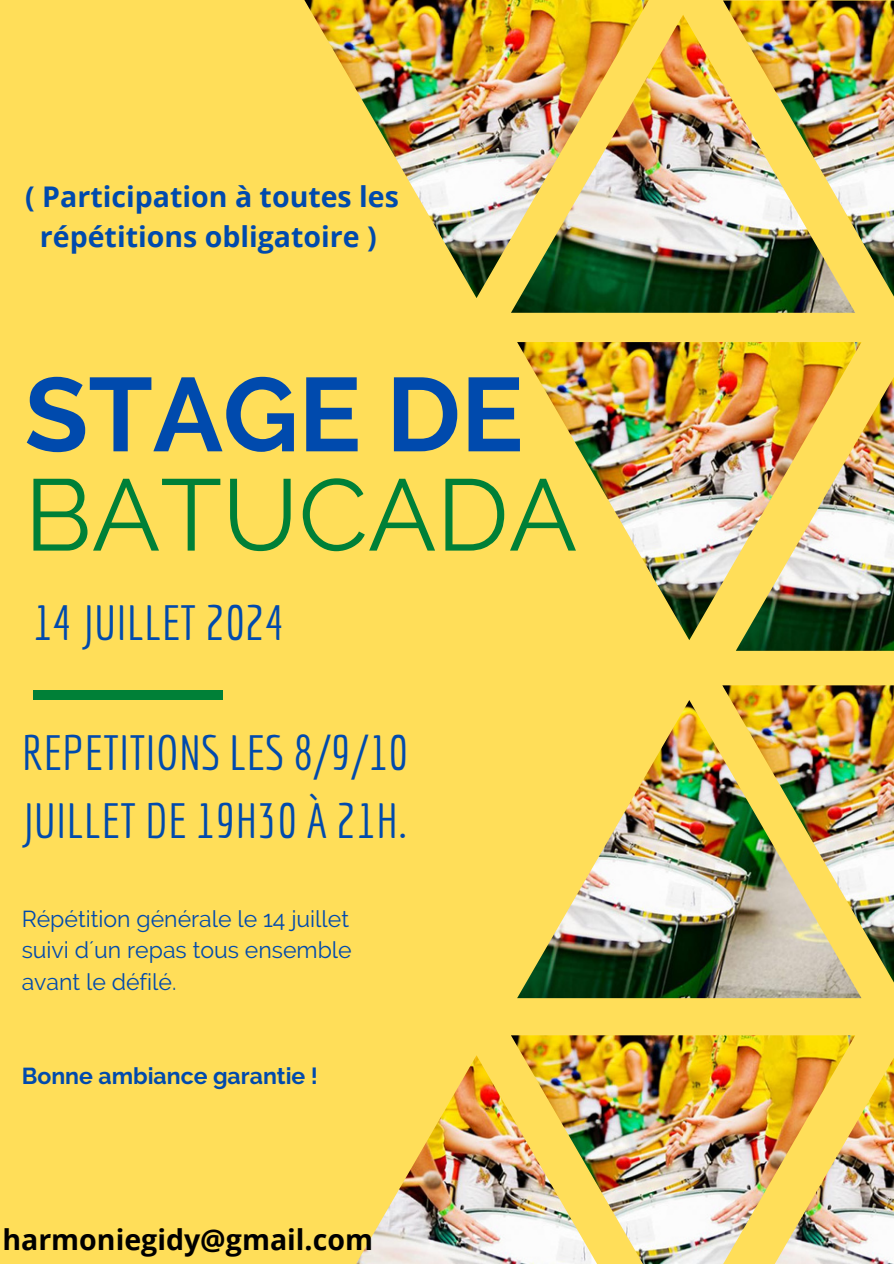
<style>
.page{position:relative;width:894px;height:1264px;background:#fff}
.page>*{position:absolute;margin:0;border:0;box-sizing:border-box;transform-origin:0 0}
.t1{font:700 104.25px "Raleway";color:#004aad}
.t2{font:101.1px "Raleway";color:#008037}
.t3{font:48.3px/67.5px "Economica";color:#004aad}
.t4{font:700 28.5px/39.3px "Open Sans";color:#004aad;text-align:center}
.t5{font:700 28.5px "Open Sans";color:#000}
.t6{font:22.95px/31.5px "Raleway";color:#004aad;text-align:justify}
.t7{font:700 22.95px "Raleway";color:#004aad}
</style>
<div class="page">
<div style="left:0;top:0;width:893px;height:1263px;background:#ffde59"></div>
<img style="left:304px;top:0;width:344px;height:298px">
<img style="left:723px;top:1px;width:170px;height:294px">
<img style="left:517px;top:342px;width:344px;height:298px">
<img style="left:722px;top:685px;width:171px;height:296px">
<img style="left:511px;top:15px;width:344px;height:298px">
<img style="left:735px;top:353px;width:158px;height:298px">
<img style="left:517px;top:700px;width:344px;height:298px">
<img style="left:511px;top:1035px;width:344px;height:228px">
<img style="left:356px;top:1055px;width:292px;height:208px">
<img style="left:723px;top:1055px;width:170px;height:208px">
<div style="left:33px;top:690px;width:189px;height:10px;background:#008037"></div>
<h4 class="t4" style="left:25px;top:176px;width:375px">( Participation à toutes les répétitions obligatoire )</h4>
<h3 class="t1" style="left:24px;top:353px;width:500px">STAGE DE</h3>
<p class="t2" style="left:24px;top:455px;width:554px">BATUCADA</p>
<h3 class="t3" style="left:33px;top:588px;width:253px">14 JUILLET 2024</h3>
<p class="t3" style="left:22px;top:718px;width:388px">REPETITIONS LES 8/9/10<br>JUILLET DE 19H30 À 21H.</p>
<p class="t6" style="left:22px;top:902px;width:331px">Répétition générale le 14 juillet suivi d´un repas tous ensemble avant le défilé.</p>
<h5 class="t7" style="left:22px;top:1062px;width:298px">Bonne ambiance garantie !</h5>
<p class="t5" style="left:2px;top:1219px;width:372px">harmoniegidy@gmail.com</p>
</div>
